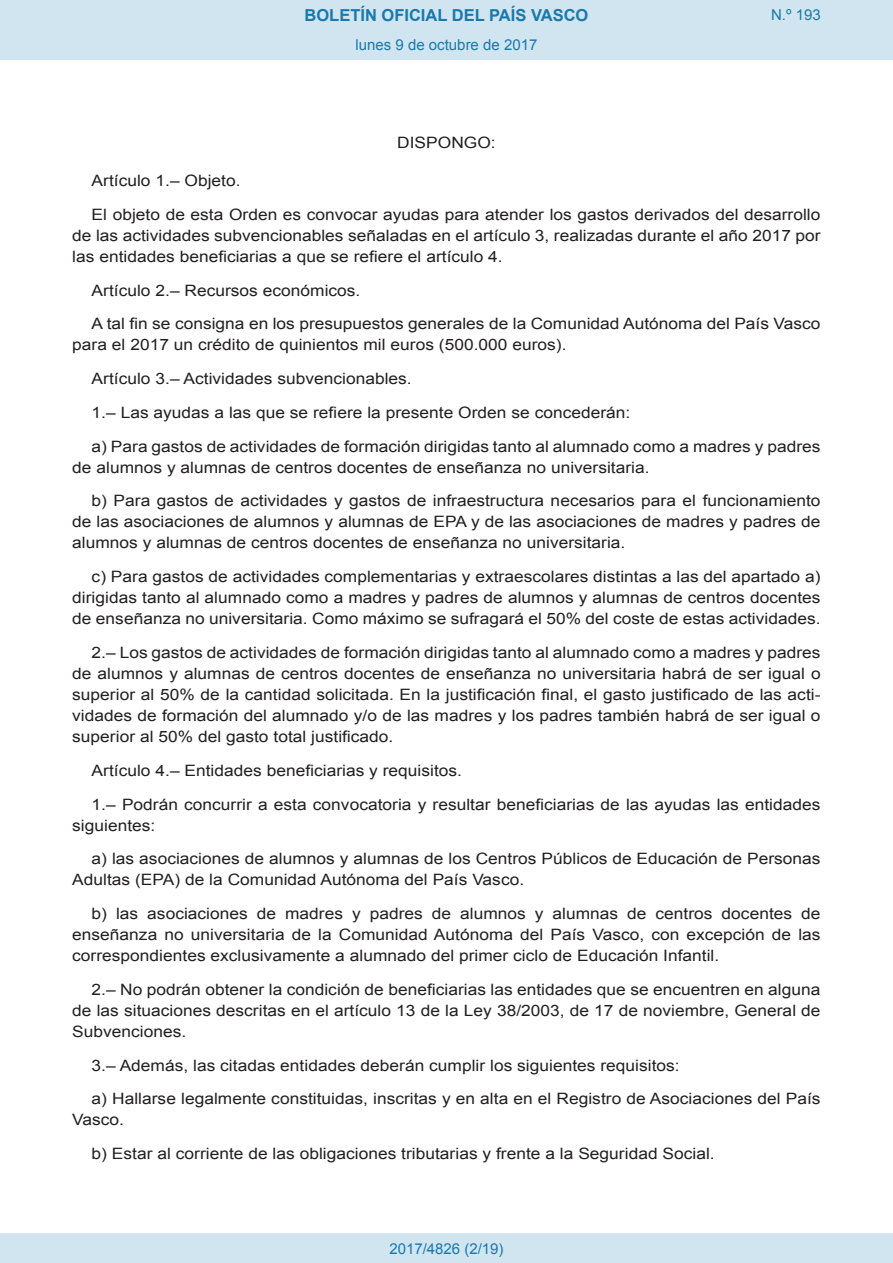
<style>
.page{position:relative;width:893px;height:1263px;background:#fff}
.page>*{position:absolute;margin:0;border:0;box-sizing:border-box;transform-origin:0 0}
.t1{font:700 16.5px "Arial";color:#1879ad}
.BOPVDetalle{font:15.6px/21px "Arial";color:#231f20;text-align:justify;scale:1.11 1}
.BOPVClave{font:15.6px "Arial";color:#231f20;scale:1.11 1}
.Paginacion_Centro{font:15px "Arial";color:#1879ad}
</style>
<div class="page">
<div style="left:0;top:0;width:893px;height:60px;background:#d0e5f0"></div>
<div style="left:0;top:1233px;width:893px;height:30px;background:#d0e5f0"></div>
<p class="t1" style="left:305px;top:4px;width:285px">BOLETÍN OFICIAL DEL PAÍS VASCO</p>
<p class="Paginacion_Centro" style="left:356px;top:35px;width:183px">lunes 9 de octubre de 2017</p>
<p class="BOPVClave" style="left:397px;top:132px;width:90px">DISPONGO:</p>
<p class="Paginacion_Centro" style="left:771px;top:5px;width:51px">N.º 193</p>
<p class="BOPVDetalle" style="left:92px;top:170px;width:136px">Artículo 1.– Objeto.</p>
<p class="BOPVDetalle" style="left:72px;top:204px;width:676px;text-indent:19px">El objeto de esta Orden es convocar ayudas para atender los gastos derivados del desarrollo de las actividades subvencionables señaladas en el artículo 3, realizadas durante el año 2017 por las entidades beneficiarias a que se refiere el artículo 4.</p>
<p class="BOPVDetalle" style="left:92px;top:280px;width:244px">Artículo 2.– Recursos económicos.</p>
<p class="BOPVDetalle" style="left:72px;top:314px;width:676px;text-indent:19px">A tal fin se consigna en los presupuestos generales de la Comunidad Autónoma del País Vasco para el 2017 un crédito de quinientos mil euros (500.000 euros).</p>
<p class="BOPVDetalle" style="left:92px;top:368px;width:290px">Artículo 3.– Actividades subvencionables.</p>
<p class="BOPVDetalle" style="left:92px;top:402px;width:487px">1.– Las ayudas a las que se refiere la presente Orden se concederán:</p>
<p class="BOPVDetalle" style="left:72px;top:436px;width:676px;text-indent:19px">a) Para gastos de actividades de formación dirigidas tanto al alumnado como a madres y padres de alumnos y alumnas de centros docentes de enseñanza no universitaria.</p>
<p class="BOPVDetalle" style="left:72px;top:491px;width:676px;text-indent:19px">b) Para gastos de actividades y gastos de infraestructura necesarios para el funcionamiento de las asociaciones de alumnos y alumnas de EPA y de las asociaciones de madres y padres de alumnos y alumnas de centros docentes de enseñanza no universitaria.</p>
<p class="BOPVDetalle" style="left:72px;top:566px;width:676px;text-indent:19px">c) Para gastos de actividades complementarias y extraescolares distintas a las del apartado a) dirigidas tanto al alumnado como a madres y padres de alumnos y alumnas de centros docentes de enseñanza no universitaria. Como máximo se sufragará el 50% del coste de estas actividades.</p>
<p class="BOPVDetalle" style="left:72px;top:642px;width:676px;text-indent:19px">2.– Los gastos de actividades de formación dirigidas tanto al alumnado como a madres y padres de alumnos y alumnas de centros docentes de enseñanza no universitaria habrá de ser igual o superior al 50% de la cantidad solicitada. En la justificación final, el gasto justificado de las acti&shy;vidades de formación del alumnado y/o de las madres y los padres también habrá de ser igual o superior al 50% del gasto total justificado.</p>
<p class="BOPVDetalle" style="left:92px;top:760px;width:335px">Artículo 4.– Entidades beneficiarias y requisitos.</p>
<p class="BOPVDetalle" style="left:72px;top:794px;width:676px;text-indent:19px">1.– Podrán concurrir a esta convocatoria y resultar beneficiarias de las ayudas las entidades siguientes:</p>
<p class="BOPVDetalle" style="left:72px;top:848px;width:676px;text-indent:19px">a) las asociaciones de alumnos y alumnas de los Centros Públicos de Educación de Personas<br>Adultas (EPA) de la Comunidad Autónoma del País Vasco.</p>
<p class="BOPVDetalle" style="left:72px;top:903px;width:676px;text-indent:19px">b) las asociaciones de madres y padres de alumnos y alumnas de centros docentes de enseñanza no universitaria de la Comunidad Autónoma del País Vasco, con excepción de las correspondientes exclusivamente a alumnado del primer ciclo de Educación Infantil.</p>
<p class="BOPVDetalle" style="left:72px;top:979px;width:676px;text-indent:19px">2.– No podrán obtener la condición de beneficiarias las entidades que se encuentren en alguna de las situaciones descritas en el artículo 13 de la Ley 38/2003, de 17 de noviembre, General de Subvenciones.</p>
<p class="BOPVDetalle" style="left:92px;top:1055px;width:531px">3.– Además, las citadas entidades deberán cumplir los siguientes requisitos:</p>
<p class="BOPVDetalle" style="left:72px;top:1088px;width:676px;text-indent:19px">a) Hallarse legalmente constituidas, inscritas y en alta en el Registro de Asociaciones del País<br>Vasco.</p>
<p class="BOPVDetalle" style="left:92px;top:1143px;width:563px">b) Estar al corriente de las obligaciones tributarias y frente a la Seguridad Social.</p>
<p class="Paginacion_Centro" style="left:389px;top:1238px;width:116px">2017/4826 (2/19)</p>
</div>
